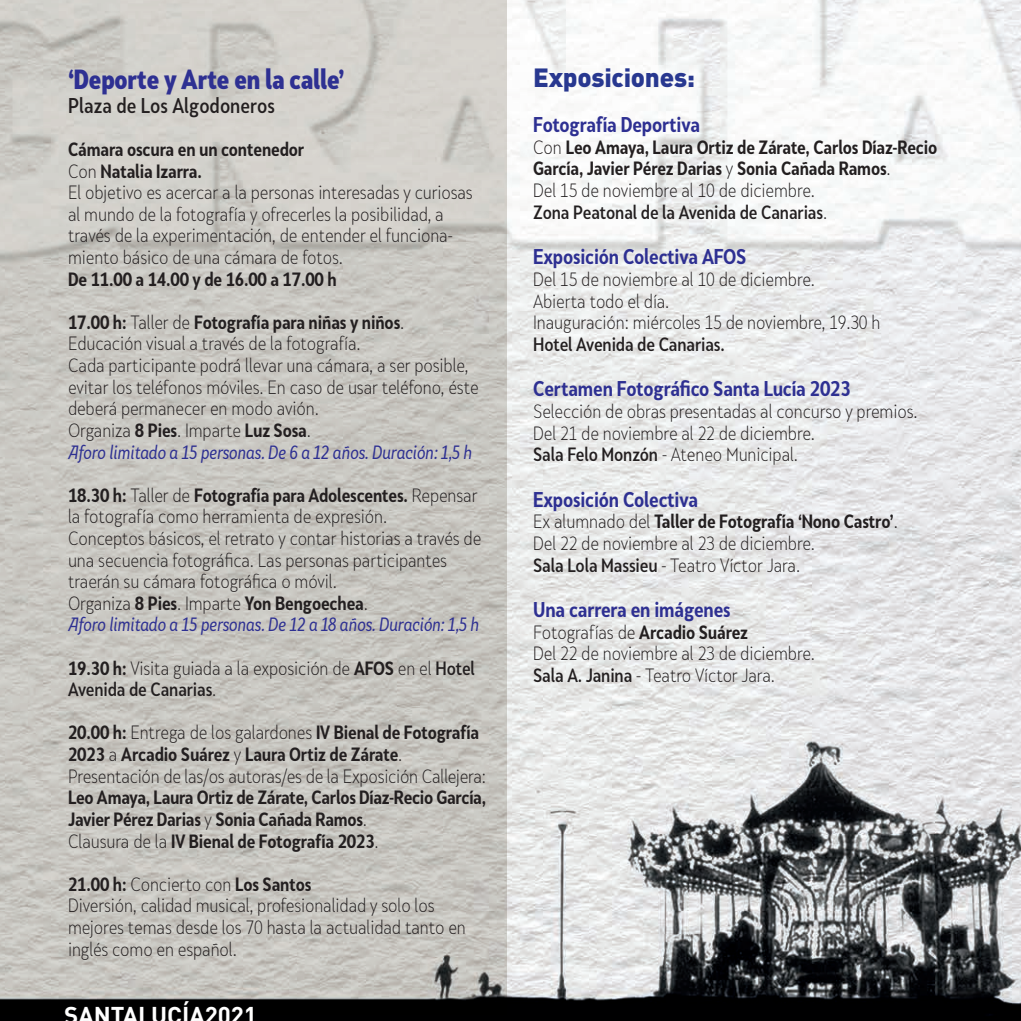
<style>
.page{position:relative;width:1021px;height:1021px;background:#fff}
.page>*{position:absolute;margin:0;border:0;box-sizing:border-box;transform-origin:0 0}
.t1{font:900 26px "Skola Sans Cn";letter-spacing:-.01em;color:#2e3092}
.t2{font:900 26px "DIN Pro";letter-spacing:-.01em;color:#283890}
.t3{font:700 24px "DIN Pro";color:#fff}
.t4{font:700 20px "Skola Sans Cn";letter-spacing:-.01em;color:#2e3092}
.t5{font:500 20px "Skola Sans Cn";color:#231f20}
.t6{font:300 18px/21.6px "Skola Sans Cn";letter-spacing:-.01em;color:#231f20}
.t7{font:700 18px/21.6px "Skola Sans Cn";letter-spacing:-.01em;color:#231f20}
.t8{font:500 18px "Skola Sans Cn";letter-spacing:-.01em;color:#231f20}
.s1{font-weight:700}
.s2{font-weight:400;font-style:italic;color:#2e3092}
.s3{font-weight:500}
.s4{font-weight:300}
</style>
<div class="page">
<img style="left:0;top:0;width:1020px;height:1020px">
<svg style="left:0;top:0;width:506px;height:1015px;fill:#cac8c3"></svg>
<h1 class="t1" style="left:68px;top:63px;width:278px">‘Deporte y Arte en la calle’</h1>
<p class="t5" style="left:68px;top:93px;width:208px">Plaza de Los Algodoneros</p>
<p class="t6" style="left:68px;top:138px;width:406px"><span class="s1">Cámara oscura en un contenedor<br></span>Con <span class="s1">Natalia Izarra.<br></span>El objetivo es acercar a la personas interesadas y curiosas al mundo de la fotografía y ofrecerles la posibilidad, a través de la experimentación, de entender el funciona&shy;miento básico de una cámara de fotos.</p>
<p class="t7" style="left:68px;top:268px;width:270px">De 11.00 a 14.00 y de 16.00 a 17.00 h</p>
<p class="t6" style="left:68px;top:311px;width:412px"><span class="s1">17.00 h:</span> Taller de <span class="s1">Fotografía para niñas y niños</span>.<br>Educación visual a través de la fotografía.<br>Cada participante podrá llevar una cámara, a ser posible, evitar los teléfonos móviles. En caso de usar teléfono, éste deberá permanecer en modo avión.<br>Organiza <span class="s1">8 Pies</span>. Imparte <span class="s1">Luz Sosa</span>.<br><span class="s2">Aforo limitado a 15 personas. De 6 a 12 años. Duración: 1,5 h</span></p>
<p class="t6" style="left:68px;top:484px;width:415px"><span class="s1">18.30 h:</span> Taller de <span class="s1">Fotografía para Adolescentes.</span> Repensar la fotografía como herramienta de expresión.<br>Conceptos básicos, el retrato y contar historias a través de una secuencia fotográfica. Las personas participantes traerán su cámara fotográfica o móvil.<br>Organiza <span class="s1">8 Pies</span>. Imparte <span class="s1">Yon Bengoechea</span>.<br><span class="s2">Aforo limitado a 15 personas. De 12 a 18 años. Duración: 1,5 h</span></p>
<p class="t6" style="left:68px;top:657px;width:408px"><span class="s1">19.30 h:</span> Visita guiada a la exposición de <span class="s1">AFOS</span> en el <span class="s3">Hotel<br>Avenida de Canarias</span>.</p>
<p class="t6" style="left:68px;top:722px;width:419px"><span class="s1">20.00 h:</span> Entrega de los galardones <span class="s1">IV Bienal de Fotografía<br>2023</span> a <span class="s1">Arcadio Suárez</span> y <span class="s1">Laura Ortiz de Zárate</span>.<br>Presentación de las/os autoras/es de la Exposición Callejera:</p>
<p class="t7" style="left:68px;top:786px;width:419px">Leo Amaya, Laura Ortiz de Zárate, Carlos Díaz-Recio García,<br>Javier Pérez Darias <span class="s4">y</span> Sonia Cañada Ramos<span class="s4">.<br>Clausura de la</span> IV Bienal de Fotografía 2023<span class="s4">.</span></p>
<p class="t6" style="left:68px;top:873px;width:399px"><span class="s1">21.00 h:</span> Concierto con <span class="s1">Los Santos<br></span>Diversión, calidad musical, profesionalidad y solo los mejores temas desde los 70 hasta la actualidad tanto en inglés como en español.</p>
<h2 class="t3" style="left:64px;top:995px;width:194px">SANTALUCÍA2021</h2>
<h1 class="t2" style="left:533px;top:55px;width:163px">Exposiciones:</h1>
<p class="t4" style="left:533px;top:112px;width:168px">Fotografía Deportiva</p>
<p class="t7" style="left:533px;top:136px;width:405px"><span class="s4">Con</span> Leo Amaya, Laura Ortiz de Zárate, Carlos Díaz-Recio García, Javier Pérez Darias <span class="s4">y</span> Sonia Cañada Ramos<span class="s4">.<br>Del 15 de noviembre al 10 de diciembre.<br></span><span class="s3">Zona Peatonal de la Avenida de Canarias</span><span class="s4">.</span></p>
<p class="t4" style="left:533px;top:244px;width:215px">Exposición Colectiva AFOS</p>
<p class="t6" style="left:533px;top:268px;width:349px">Del 15 de noviembre al 10 de diciembre.<br>Abierta todo el día.<br>Inauguración: miércoles 15 de noviembre, 19.30 h</p>
<p class="t8" style="left:533px;top:333px;width:193px">Hotel Avenida de Canarias.</p>
<p class="t4" style="left:533px;top:376px;width:319px">Certamen Fotográfico Santa Lucía 2023</p>
<p class="t6" style="left:533px;top:400px;width:386px">Selección de obras presentadas al concurso y premios.<br>Del 21 de noviembre al 22 de diciembre.<br><span class="s3">Sala Felo Monzón</span> - Ateneo Municipal.</p>
<p class="t4" style="left:533px;top:487px;width:166px">Exposición Colectiva</p>
<p class="t6" style="left:533px;top:511px;width:366px">Ex alumnado del <span class="s1">Taller de Fotografía ‘Nono Castro’</span>.<br>Del 22 de noviembre al 23 de diciembre.<br><span class="s3">Sala Lola Massieu</span> - Teatro Víctor Jara.</p>
<p class="t4" style="left:533px;top:597px;width:199px">Una carrera en imágenes</p>
<p class="t6" style="left:533px;top:621px;width:283px">Fotografías de <span class="s1">Arcadio Suárez<br></span>Del 22 de noviembre al 23 de diciembre.<br><span class="s3">Sala A. Janina</span> - Teatro Víctor Jara.</p>
</div>
